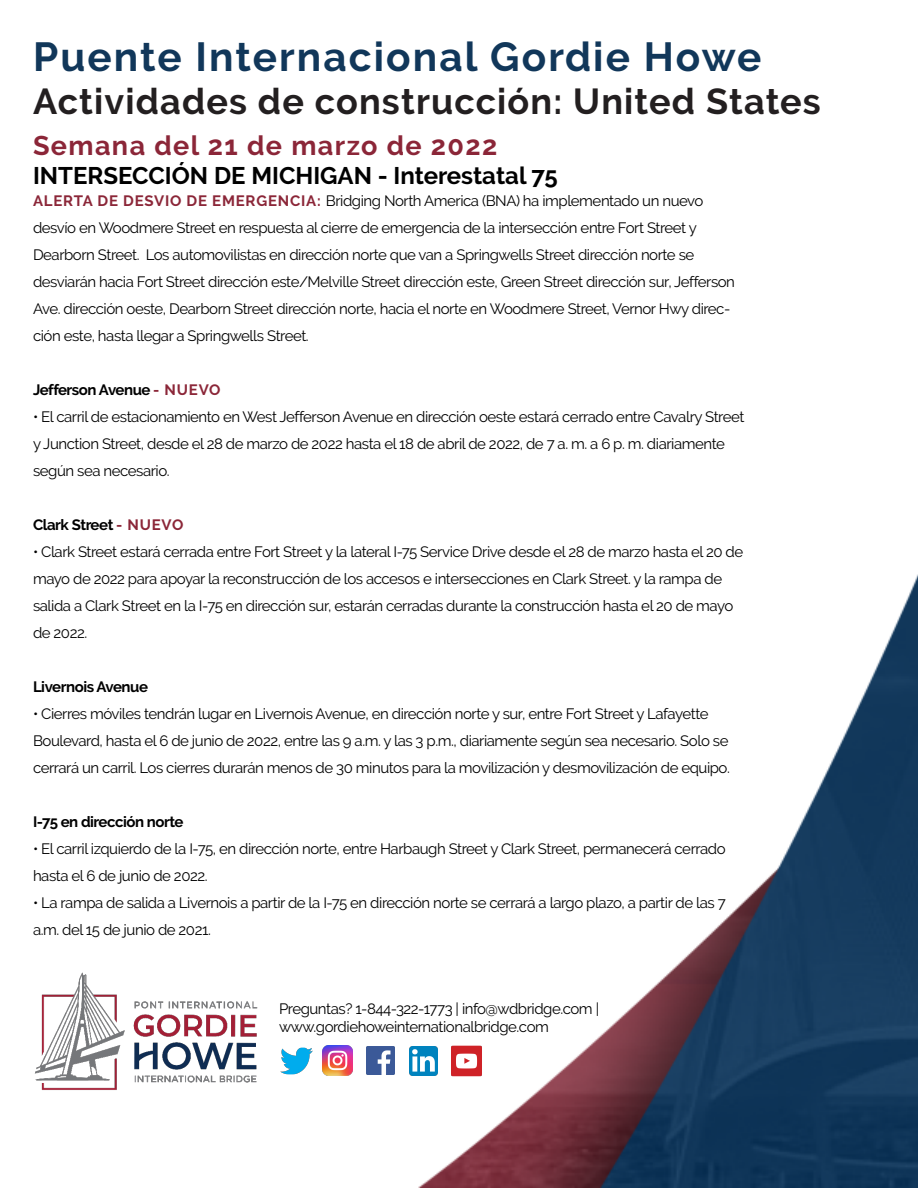
<style>
.page{position:relative;width:918px;height:1188px;background:#fff}
.page>*{position:absolute;margin:0;border:0;box-sizing:border-box;transform-origin:0 0}
.t1{font:700 40.5px "Raleway";letter-spacing:.05em;color:#11375a}
.t2{font:700 36px "Raleway";letter-spacing:.03em;color:#231f20}
.t3{font:700 27px "Raleway";letter-spacing:.05em;color:#8b2638}
.t4{font:700 24px "Raleway";color:#000}
.t5{font:15px/27px "Raleway";letter-spacing:-.03em;color:#000}
.t6{font:700 15px "Raleway";letter-spacing:-.03em;color:#000}
.s1{font-weight:700;color:#8b2638}
.s2{color:#8b2638}
</style>
<div class="page">
<img style="left:325px;top:574px;width:593px;height:614px">
<img style="left:280px;top:1047px;width:33px;height:28px">
<img style="left:367px;top:1047px;width:28px;height:28px">
<img style="left:409px;top:1046px;width:29px;height:29px">
<img style="left:450px;top:1045px;width:32px;height:32px">
<img style="left:322px;top:1046px;width:30px;height:30px">
<img style="left:34px;top:972px;width:224px;height:118px">
<h1 class="t1" style="left:33px;top:33px;width:730px">Puente Internacional Gordie Howe</h1>
<h2 class="t2" style="left:33px;top:81px;width:789px">Actividades de construcción: United States</h2>
<h3 class="t3" style="left:33px;top:130px;width:466px">Semana del 21 de marzo de 2022</h3>
<p class="t5" style="left:33px;top:187px;width:704px"><span class="s1">ALERTA DE DESVIO DE EMERGENCIA:</span> Bridging North America (BNA) ha implementado un nuevo desvío en Woodmere Street en respuesta al cierre de emergencia de la intersección entre Fort Street y Dearborn Street. Los automovilistas en dirección norte que van a Springwells Street dirección norte se desviarán hacia Fort Street dirección este/Melville Street dirección este, Green Street dirección sur, Jefferson Ave. dirección oeste, Dearborn Street dirección norte, hacia el norte en Woodmere Street, Vernor Hwy direc&shy;ción este, hasta llegar a Springwells Street.</p>
<p class="t6" style="left:33px;top:381px;width:189px">Jefferson Avenue <span class="s2">- NUEVO</span></p>
<p class="t5" style="left:33px;top:403px;width:713px">• El carril de estacionamiento en West Jefferson Avenue en dirección oeste estará cerrado entre Cavalry Street y Junction Street, desde el 28 de marzo de 2022 hasta el 18 de abril de 2022, de 7 a. m. a 6 p. m. diariamente según sea necesario.</p>
<p class="t6" style="left:33px;top:516px;width:152px">Clark Street <span class="s2">- NUEVO</span></p>
<p class="t5" style="left:33px;top:538px;width:712px">• Clark Street estará cerrada entre Fort Street y la lateral I-75 Service Drive desde el 28 de marzo hasta el 20 de mayo de 2022 para apoyar la reconstrucción de los accesos e intersecciones en Clark Street. y la rampa de salida a Clark Street en la I-75 en dirección sur, estarán cerradas durante la construcción hasta el 20 de mayo de 2022.</p>
<h3 class="t4" style="left:33px;top:162px;width:526px">INTERSECCIÓN DE MICHIGAN - Interestatal 75</h3>
<p class="t6" style="left:33px;top:678px;width:117px">Livernois Avenue</p>
<p class="t5" style="left:33px;top:700px;width:698px">• Cierres móviles tendrán lugar en Livernois Avenue, en dirección norte y sur, entre Fort Street y Lafayette<br>Boulevard, hasta el 6 de junio de 2022, entre las 9 a.m. y las 3 p.m., diariamente según sea necesario. Solo se cerrará un carril. Los cierres durarán menos de 30 minutos para la movilización y desmovilización de equipo.</p>
<p class="t6" style="left:33px;top:813px;width:152px">I-75 en dirección norte</p>
<p class="t5" style="left:33px;top:835px;width:694px">• El carril izquierdo de la I-75, en dirección norte, entre Harbaugh Street y Clark Street, permanecerá cerrado hasta el 6 de junio de 2022.</p>
<p class="t5" style="left:33px;top:889px;width:694px">• La rampa de salida a Livernois a partir de la I-75 en dirección norte se cerrará a largo plazo, a partir de las 7 a.m. del 15 de junio de 2021.</p>
<p class="t5" style="left:279px;top:1000px;width:322px;line-height:18px">Preguntas? 1-844-322-1773 | info@wdbridge.com | www.gordiehoweinternationalbridge.com</p>
</div>
